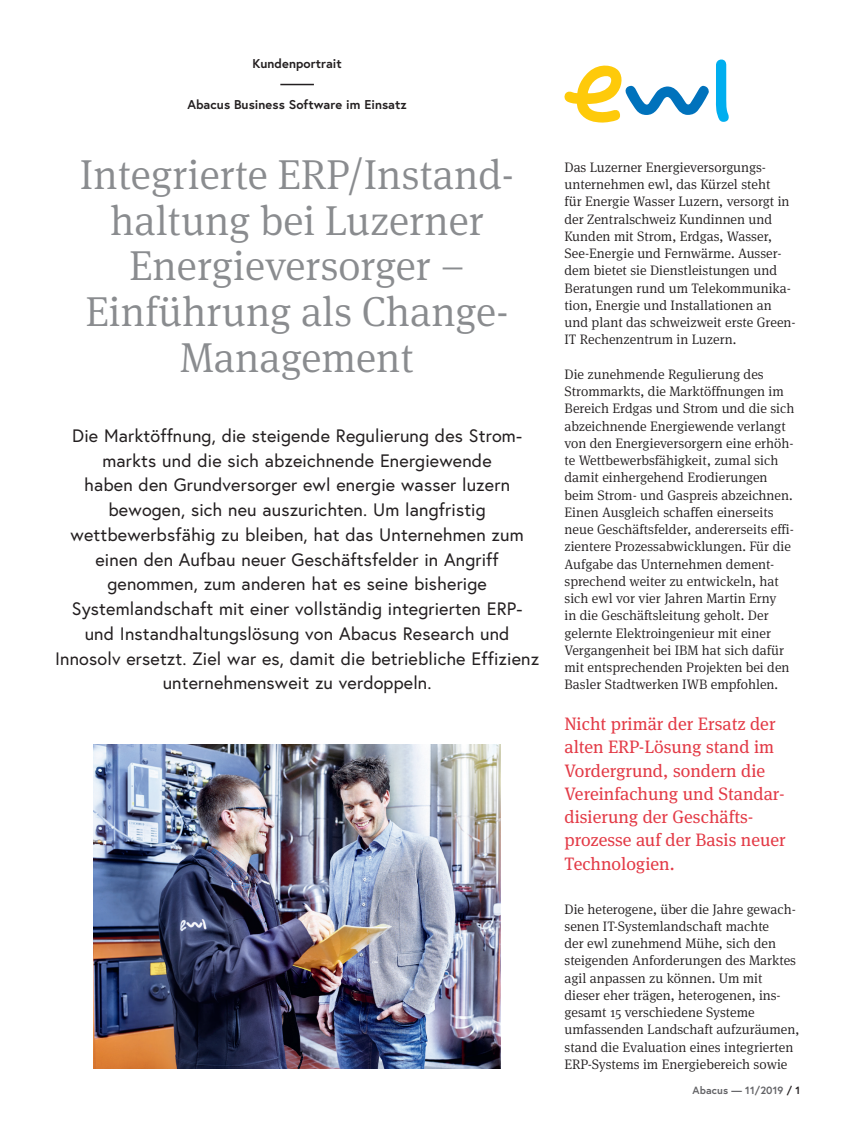
<style>
.page{position:relative;width:851px;height:1127px;background:#fff}
.page>*{position:absolute;margin:0;border:0;box-sizing:border-box;transform-origin:0 0}
.t1{font:300 42px/45.8px "Meta Serif Pro";color:#8a8c8f;text-align:center}
.t2{font:18px/24.8px "Europa";letter-spacing:.01em;color:#231f20;text-align:center}
.t3{font:18px/23.2px "Meta Serif Pro";color:#e33a46}
.t4{font:300 13.8px/17.2px "Meta Serif Pro";color:#231f20}
.t5{font:700 12.75px "Europa";letter-spacing:.005em;color:#231f20}
.t6{font:700 10.5px "Europa";letter-spacing:.01em;color:#636366}
.s1{color:#231f20}
</style>
<div class="page">
<img style="left:94px;top:745px;width:406px;height:324px">
<hr style="left:280px;top:84px;width:34px;height:1px;background:#231f20">
<svg style="left:564px;top:65px;width:145px;height:58px"></svg>
<svg style="left:715px;top:60px;width:13px;height:62px"></svg>
<p class="t5" style="left:252px;top:56px;width:91px">Kundenportrait</p>
<p class="t5" style="left:187px;top:96px;width:221px">Abacus Business Software im Einsatz</p>
<h1 class="t1" style="left:80px;top:149px;width:436px">Integrierte ERP/Instand&shy;haltung bei Luzerner<br>Energieversorger –<br>Einführung als Change-<br>Management</h1>
<p class="t2" style="left:55px;top:423px;width:485px">Die Marktöffnung, die steigende Regulierung des Strom&shy;markts und die sich abzeichnende Energiewende<br>haben den Grundversorger ewl energie wasser luzern bewogen, sich neu auszurichten. Um langfristig wettbewerbsfähig zu bleiben, hat das Unternehmen zum einen den Aufbau neuer Geschäftsfelder in Angriff genommen, zum anderen hat es seine bisherige Systemlandschaft mit einer vollständig integrierten ERP&shy;und Instandhaltungslösung von Abacus Research und Innosolv ersetzt. Ziel war es, damit die betriebliche Effizienz unternehmensweit zu verdoppeln.</p>
<p class="t4" style="left:564px;top:158px;width:233px">Das Luzerner Energieversorgungs&shy;unternehmen ewl, das Kürzel steht<br>für Energie Wasser Luzern, versorgt in der Zentralschweiz Kundinnen und Kunden mit Strom, Erdgas, Wasser, See-Energie und Fernwärme. Ausser&shy;dem bietet sie Dienstleistungen und Beratungen rund um Telekommunika&shy;tion, Energie und Installationen an und plant das schweizweit erste Green-IT Rechenzentrum in Luzern.</p>
<p class="t4" style="left:564px;top:365px;width:231px">Die zunehmende Regulierung des Strommarkts, die Marktöffnungen im Bereich Erdgas und Strom und die sich abzeichnende Energiewende verlangt von den Energieversorgern eine erhöh&shy;te Wettbewerbsfähigkeit, zumal sich damit einhergehend Erodierungen beim Strom- und Gaspreis abzeichnen.<br>Einen Ausgleich schaffen einerseits neue Geschäftsfelder, andererseits effi&shy;zientere Prozessabwicklungen. Für die Aufgabe das Unternehmen dement&shy;sprechend weiter zu entwickeln, hat sich ewl vor vier Jahren Martin Erny<br>in die Geschäftsleitung geholt. Der gelernte Elektroingenieur mit einer Vergangenheit bei IBM hat sich dafür mit entsprechenden Projekten bei den Basler Stadtwerken IWB empfohlen.</p>
<h2 class="t3" style="left:564px;top:711px;width:223px">Nicht primär der Ersatz der alten ERP-Lösung stand im<br>Vordergrund, sondern die<br>Vereinfachung und Standar&shy;disierung der Geschäfts&shy;prozesse auf der Basis neuer<br>Technologien.</h2>
<p class="t4" style="left:564px;top:899px;width:236px">Die heterogene, über die Jahre gewach&shy;senen IT-Systemlandschaft machte<br>der ewl zunehmend Mühe, sich den steigenden Anforderungen des Marktes agil anpassen zu können. Um mit dieser eher trägen, heterogenen, ins&shy;gesamt 15 verschiedene Systeme umfassenden Landschaft aufzuräumen, stand die Evaluation eines integrierten ERP-Systems im Energiebereich sowie</p>
<p class="t6" style="left:692px;top:1083px;width:109px">Abacus — 11/2019 <span class="s1">/ 1</span></p>
</div>
